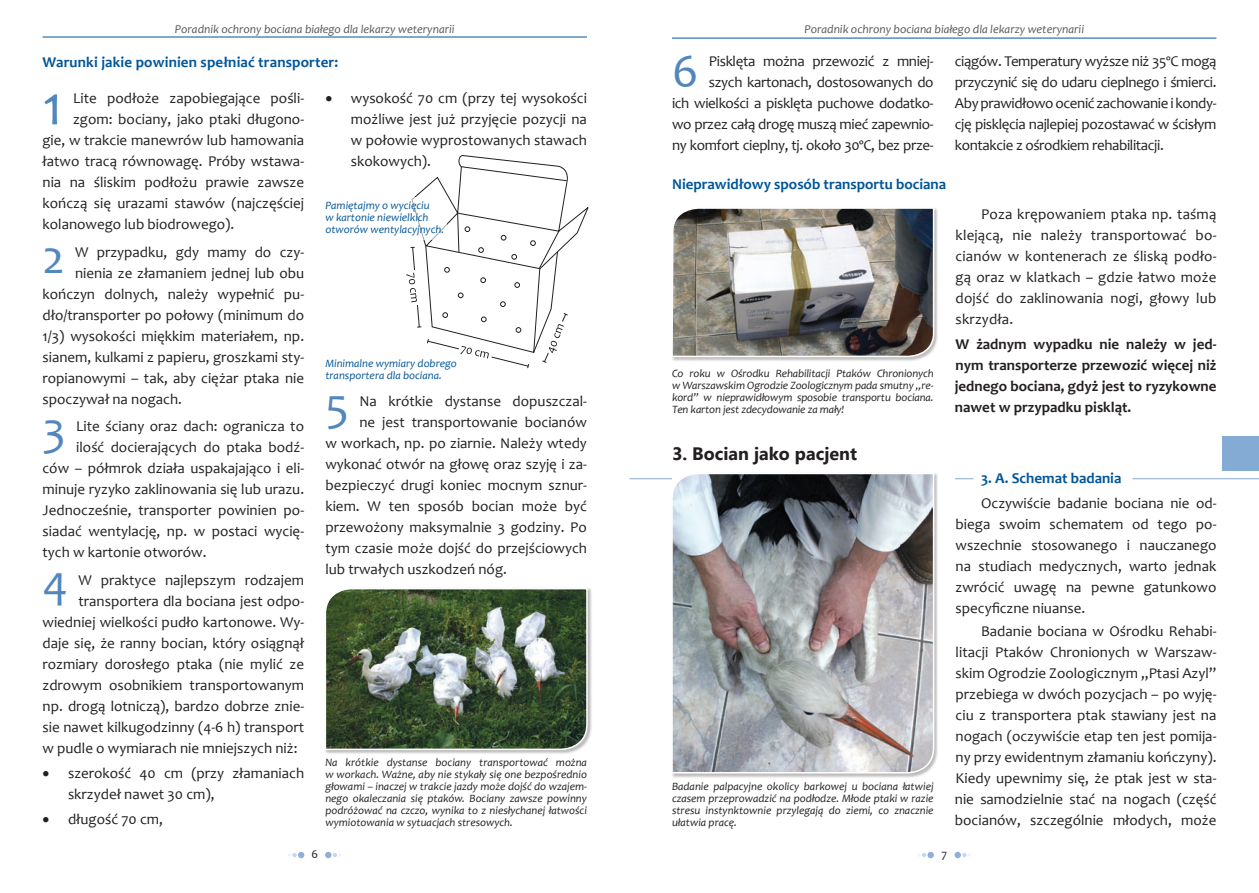
<style>
.page{position:relative;width:1259px;height:893px;background:#fff}
.page>*{position:absolute;margin:0;border:0;box-sizing:border-box;transform-origin:0 0}
.t1{font:57.6px "Candara";color:#5287be}
.t2{font:48px "Candara";color:#5287be}
.t3{font:700 18px "Segoe UI";color:#231f20}
.t4{font:15px/21px "Candara";color:#231f20;text-align:justify}
.t5{font:15px/21px "Candara";letter-spacing:-.025em;color:#231f20;text-align:right}
.t6{font:700 15px/21px "Candara";color:#231f20;text-align:justify}
.t7{font:700 15px "Candara";letter-spacing:.005em;color:#015598}
.t8{font:italic 12px "Candara";color:#57585a}
.t9{font:italic 11.25px/12px "Candara";color:#231f20;text-align:justify}
.t10{font:italic 11.25px/12px "Candara";color:#015598}
.s1{font-weight:700;color:#015598}
</style>
<div class="page">
<hr style="left:43px;top:37px;width:544px;height:1px;background:#015598">
<svg style="left:288px;top:852px;width:16px;height:6px"></svg>
<svg style="left:325px;top:852px;width:16px;height:6px"></svg>
<hr style="left:672px;top:38px;width:544px;height:1px;background:#015598">
<div style="left:927px;top:852px;width:7px;height:6px;background:#91aed6;border-radius:50%"></div>
<svg style="left:918px;top:853px;width:8px;height:4px"></svg>
<div style="left:954px;top:852px;width:7px;height:6px;background:#91aed6;border-radius:50%"></div>
<svg style="left:962px;top:853px;width:9px;height:4px"></svg>
<div style="left:324px;top:587px;width:269px;height:168px;background:#231f20;opacity:.3"></div>
<svg style="left:324px;top:587px;width:264px;height:164px;background:#596a53"></svg>
<div style="left:670px;top:206px;width:270px;height:156px;background:#231f20;opacity:.3"></div>
<svg style="left:670px;top:207px;width:265px;height:151px"></svg>
<div style="left:1222px;top:437px;width:37px;height:34px;background:#83abd4"></div>
<div style="left:670px;top:472px;width:270px;height:307px;background:#231f20;opacity:.3"></div>
<img style="left:670px;top:472px;width:265px;height:302px">
<hr style="left:1132px;top:478px;width:127px;height:1px;background:#83abd4">
<svg style="left:955px;top:478px;width:18px;height:1px"></svg>
<hr style="left:629px;top:478px;width:43px;height:1px;background:#83abd4">
<svg style="left:406px;top:155px;width:183px;height:214px"></svg>
<p class="t8" style="left:175px;top:22px;width:281px">Poradnik ochrony bociana białego dla lekarzy weterynarii</p>
<p class="t8" style="left:804px;top:22px;width:281px">Poradnik ochrony bociana białego dla lekarzy weterynarii</p>
<p class="t7" style="left:43px;top:53px;width:297px">Warunki jakie powinien spełniać transporter:</p>
<p class="t4" style="left:351px;top:88px;width:238px;text-indent:-25px">• wysokość 70 cm (przy tej wysokości możliwe jest już przyjęcie pozycji na w połowie wyprostowanych stawach skokowych).</p>
<p class="t10" style="left:325px;top:199px;width:120px">Pamiętajmy o wycięciu<br>w kartonie niewielkich otworów wentylacyjnych.</p>
<p class="t1" style="left:43px;top:71px;width:22px">1</p>
<p class="t4" style="left:73px;top:88px;width:232px">Lite podłoże zapobiegające pośli-</p>
<p class="t4" style="left:73px;top:109px;width:232px">zgom: bociany, jako ptaki długono-</p>
<p class="t4" style="left:43px;top:130px;width:263px">gie, w trakcie manewrów lub hamowania</p>
<p class="t4" style="left:43px;top:151px;width:263px">łatwo tracą równowagę. Próby wstawa-</p>
<p class="t4" style="left:43px;top:172px;width:263px">nia na śliskim podłożu prawie zawsze</p>
<p class="t4" style="left:43px;top:193px;width:263px">kończą się urazami stawów (najczęściej</p>
<p class="t4" style="left:43px;top:214px;width:193px">kolanowego lub biodrowego).</p>
<p class="t2" style="left:43px;top:229px;width:24px">2</p>
<p class="t4" style="left:75px;top:241px;width:230px">W przypadku, gdy mamy do czy-</p>
<p class="t4" style="left:75px;top:262px;width:230px">nienia ze złamaniem jednej lub obu</p>
<p class="t4" style="left:43px;top:283px;width:263px">kończyn dolnych, należy wypełnić pu-</p>
<p class="t4" style="left:43px;top:304px;width:263px">dło/transporter po połowy (minimum do</p>
<p class="t4" style="left:43px;top:325px;width:263px">1/3) wysokości miękkim materiałem, np.</p>
<p class="t4" style="left:43px;top:346px;width:263px">sianem, kulkami z papieru, groszkami sty-</p>
<p class="t4" style="left:43px;top:367px;width:263px">ropianowymi – tak, aby ciężar ptaka nie</p>
<p class="t4" style="left:43px;top:388px;width:141px">spoczywał na nogach.</p>
<p class="t2" style="left:43px;top:400px;width:21px">3</p>
<p class="t4" style="left:76px;top:416px;width:229px">Lite ściany oraz dach: ogranicza to</p>
<p class="t10" style="left:325px;top:358px;width:133px">Minimalne wymiary dobrego transportera dla bociana.</p>
<p class="t2" style="left:325px;top:377px;width:25px">5</p>
<p class="t4" style="left:359px;top:391px;width:229px">Na krótkie dystanse dopuszczal-</p>
<p class="t4" style="left:359px;top:412px;width:229px">ne jest transportowanie bocianów</p>
<p class="t4" style="left:325px;top:433px;width:263px">w workach, np. po ziarnie. Należy wtedy</p>
<p class="t4" style="left:325px;top:454px;width:263px">wykonać otwór na głowę oraz szyję i za-</p>
<p class="t4" style="left:325px;top:475px;width:263px">bezpieczyć drugi koniec mocnym sznur-</p>
<p class="t4" style="left:325px;top:496px;width:263px">kiem. W ten sposób bocian może być</p>
<p class="t4" style="left:325px;top:517px;width:263px">przewożony maksymalnie 3 godziny. Po</p>
<p class="t4" style="left:325px;top:538px;width:263px">tym czasie może dojść do przejściowych</p>
<p class="t4" style="left:325px;top:559px;width:183px">lub trwałych uszkodzeń nóg.</p>
<p class="t4" style="left:76px;top:437px;width:229px">ilość docierających do ptaka bodź-</p>
<p class="t4" style="left:43px;top:458px;width:263px">ców – półmrok działa uspakajająco i eli-</p>
<p class="t4" style="left:43px;top:479px;width:263px">minuje ryzyko zaklinowania się lub urazu.</p>
<p class="t4" style="left:43px;top:500px;width:263px">Jednocześnie, transporter powinien po-</p>
<p class="t4" style="left:43px;top:521px;width:263px">siadać wentylację, np. w postaci wycię-</p>
<p class="t4" style="left:43px;top:542px;width:165px">tych w kartonie otworów.</p>
<p class="t2" style="left:43px;top:553px;width:27px">4</p>
<p class="t4" style="left:79px;top:569px;width:227px">W praktyce najlepszym rodzajem</p>
<p class="t4" style="left:79px;top:590px;width:227px">transportera dla bociana jest odpo-</p>
<p class="t4" style="left:43px;top:611px;width:263px">wiedniej wielkości pudło kartonowe. Wy-</p>
<p class="t4" style="left:43px;top:632px;width:263px">daje się, że ranny bocian, który osiągnął</p>
<p class="t4" style="left:43px;top:653px;width:263px">rozmiary dorosłego ptaka (nie mylić ze</p>
<p class="t4" style="left:43px;top:674px;width:263px">zdrowym osobnikiem transportowanym</p>
<p class="t4" style="left:43px;top:695px;width:263px">np. drogą lotniczą), bardzo dobrze znie-</p>
<p class="t4" style="left:43px;top:716px;width:263px">sie nawet kilkugodzinny (4-6 h) transport</p>
<p class="t4" style="left:43px;top:737px;width:256px">w pudle o wymiarach nie mniejszych niż:</p>
<p class="t4" style="left:68px;top:762px;width:238px;text-indent:-26px">• szerokość 40 cm (przy złamaniach skrzydeł nawet 30 cm),</p>
<p class="t4" style="left:43px;top:809px;width:122px">• długość 70 cm,</p>
<p class="t9" style="left:325px;top:756px;width:263px">Na krótkie dystanse bociany transportować można w workach. Ważne, aby nie stykały się one bezpośrednio głowami – inaczej w trakcie jazdy może dojść do wzajem&shy;nego okaleczania się ptaków. Bociany zawsze powinny podróżować na czczo, wynika to z niesłychanej łatwości wymiotowania w sytuacjach stresowych.</p>
<p class="t5" style="left:672px;top:51px;width:263px">Pisklęta można przewozić z mniej&shy;szych kartonach, dostosowanych do<br>ich wielkości a pisklęta puchowe dodatko&shy;wo przez całą drogę muszą mieć zapewnio&shy;ny komfort cieplny, tj. około 30ºC, bez prze-</p>
<p class="t2" style="left:672px;top:43px;width:22px">6</p>
<p class="t4" style="left:955px;top:51px;width:263px">ciągów. Temperatury wyższe niż 35ºC mogą przyczynić się do udaru cieplnego i śmierci.<br>Abyprawidłowoocenić zachowaniei kondy&shy;cję pisklęcia najlepiej pozostawać w ścisłym kontakcie z ośrodkiem rehabilitacji.</p>
<p class="t7" style="left:672px;top:175px;width:276px">Nieprawidłowy sposób transportu bociana</p>
<p class="t9" style="left:672px;top:367px;width:263px">Co roku w Ośrodku Rehabilitacji Ptaków Chronionych w Warszawskim Ogrodzie Zoologicznym pada smutny „re&shy;kord” w nieprawidłowym sposobie transportu bociana.<br>Ten karton jest zdecydowanie za mały!</p>
<p class="t4" style="left:955px;top:203px;width:262px;text-indent:26px">Poza krępowaniem ptaka np. taśmą klejącą, nie należy transportować bo&shy;cianów w kontenerach ze śliską podło&shy;gą oraz w klatkach – gdzie łatwo może dojść do zaklinowania nogi, głowy lub skrzydła.</p>
<p class="t6" style="left:955px;top:333px;width:263px">W żadnym wypadku nie należy w jed&shy;nym transporterze przewozić więcej niż jednego bociana, gdyż jest to ryzykowne nawet w przypadku piskląt.</p>
<p class="t3" style="left:672px;top:441px;width:187px">3. Bocian jako pacjent</p>
<p class="t9" style="left:672px;top:780px;width:263px">Badanie palpacyjne okolicy barkowej u bociana łatwiej czasem przeprowadzić na podłodze. Młode ptaki w razie stresu instynktownie przylegają do ziemi, co znacznie ułatwia pracę.</p>
<p class="t4" style="left:981px;top:465px;width:237px;line-height:25.2px"><span class="s1">3. A. Schemat badania<br></span>Oczywiście badanie bociana nie od-</p>
<p class="t4" style="left:955px;top:514px;width:262px">biega swoim schematem od tego po&shy;wszechnie stosowanego i nauczanego na studiach medycznych, warto jednak zwrócić uwagę na pewne gatunkowo specyficzne niuanse.</p>
<p class="t4" style="left:955px;top:621px;width:263px;text-indent:26px">Badanie bociana w Ośrodku Rehabi&shy;litacji Ptaków Chronionych w Warszaw&shy;skim Ogrodzie Zoologicznym „Ptasi Azyl” przebiega w dwóch pozycjach – po wyję&shy;ciu z transportera ptak stawiany jest na nogach (oczywiście etap ten jest pomija&shy;ny przy ewidentnym złamaniu kończyny).<br>Kiedy upewnimy się, że ptak jest w sta&shy;nie samodzielnie stać na nogach (część bocianów, szczególnie młodych, może</p>
</div>
